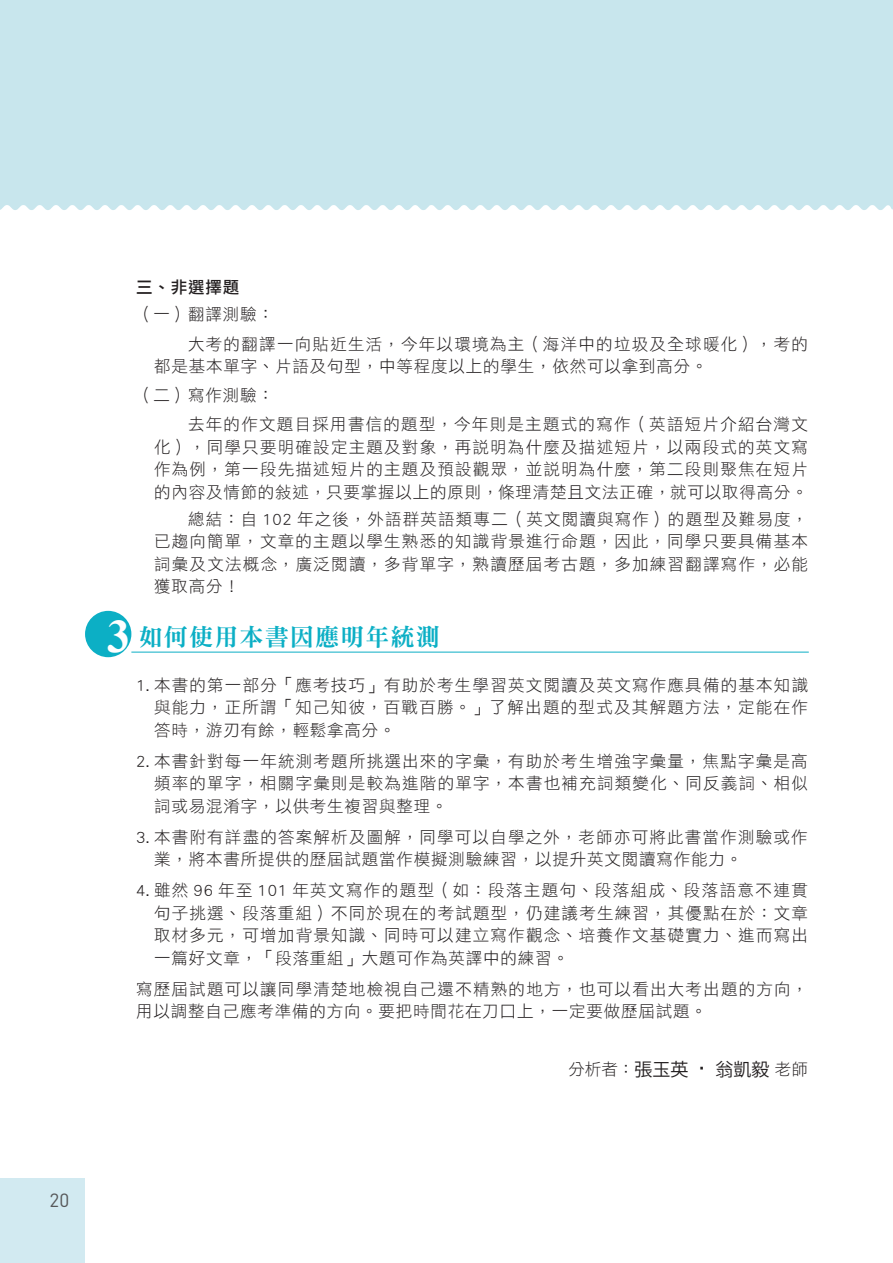
<style>
.page{position:relative;width:893px;height:1263px;background:#fff}
.page>*{position:absolute;margin:0;border:0;box-sizing:border-box;transform-origin:0 0}
.t1{font:24px "DFN Ming XB HKP BF";letter-spacing:.05em;color:#0cafc5}
.t2{font:18.9px "Din Round";color:#57585a}
.t3{font:16.5px/22.5px "DF Li Hei Std W3";letter-spacing:.075em;color:#231f20;text-align:justify}
.t4{font:16.5px/28.2px "DF Li Hei Std W3";letter-spacing:.05em;color:#231f20}
.t5{font:16.5px "DF Li Hei Md WIN BF";color:#231f20}
.s1{font-family:"Times New Roman";font-weight:700;font-size:46.5px;color:#fff}
.s2{font-family:"Koz Go Pr 6 N";font-size:18px}
.s3{font-family:"DF Li Hei Md WIN BF";font-size:18px}
</style>
<div class="page">
<div style="left:0;top:0;width:893px;height:210px;background:#c8e6ed"></div>
<div style="left:0;top:1178px;width:85px;height:85px;background:#d2eaf1"></div>
<div style="left:85px;top:611px;width:46px;height:46px;background:#0cafc5;border-radius:50%"></div>
<hr style="left:131px;top:652px;width:678px;height:1px;background:#0cafc5">
<p class="t5" style="left:136px;top:279px;width:105px">三、非選擇題</p>
<p class="t3" style="left:188px;top:299px;width:621px;line-height:29.7px;text-indent:-52px">（一）翻譯測驗：<br>大考的翻譯一向貼近生活，今年以環境為主（海洋中的垃圾及全球暖化），考的</p>
<p class="t4" style="left:136px;top:352px;width:573px;text-indent:18px">都是基本單字、片語及句型，中等程度以上的學生，依然可以拿到高分。（二）寫作測驗：</p>
<p class="t3" style="left:154px;top:413px;width:655px;text-indent:34px">去年的作文題目採用書信的題型，今年則是主題式的寫作（英語短片介紹台灣文化），同學只要明確設定主題及對象，再說明為什麼及描述短片，以兩段式的英文寫作為例，第一段先描述短片的主題及預設觀眾，並說明為什麼，第二段則聚焦在短片的內容及情節的敘述，只要掌握以上的原則，條理清楚且文法正確，就可以取得高分。</p>
<p class="t3" style="left:154px;top:507px;width:656px;text-indent:34px">總結：自 102 年之後，外語群英語類專二（英文閱讀與寫作）的題型及難易度，已趨向簡單，文章的主題以學生熟悉的知識背景進行命題，因此，同學只要具備基本詞彙及文法概念，廣泛閱讀，多背單字，熟讀歷屆考古題，多加練習翻譯寫作，必能獲取高分！</p>
<h1 class="t1" style="left:107px;top:625px;width:334px"><span class="s1">3</span> 如何使用本書因應明年統測</h1>
<p class="t3" style="left:154px;top:673px;width:656px;text-indent:-18px">1. 本書的第一部分「應考技巧」有助於考生學習英文閱讀及英文寫作應具備的基本知識與能力，正所謂「知己知彼，百戰百勝。」了解出題的型式及其解題方法，定能在作答時，游刃有餘，輕鬆拿高分。</p>
<p class="t3" style="left:154px;top:749px;width:655px;text-indent:-18px">2. 本書針對每一年統測考題所挑選出來的字彙，有助於考生增強字彙量，焦點字彙是高頻率的單字，相關字彙則是較為進階的單字，本書也補充詞類變化、同反義詞、相似詞或易混淆字，以供考生複習與整理。</p>
<p class="t3" style="left:154px;top:825px;width:655px;text-indent:-18px">3. 本書附有詳盡的答案解析及圖解，同學可以自學之外，老師亦可將此書當作測驗或作業，將本書所提供的歷屆試題當作模擬測驗練習，以提升英文閱讀寫作能力。</p>
<p class="t3" style="left:154px;top:879px;width:655px;text-indent:-18px">4. 雖然 96 年至 101 年英文寫作的題型（如：段落主題句、段落組成、段落語意不連貫句子挑選、段落重組）不同於現在的考試題型，仍建議考生練習，其優點在於：文章取材多元，可增加背景知識、同時可以建立寫作觀念、培養作文基礎實力、進而寫出一篇好文章，「段落重組」大題可作為英譯中的練習。</p>
<p class="t3" style="left:136px;top:977px;width:673px">寫歷屆試題可以讓同學清楚地檢視自己還不精熟的地方，也可以看出大考出題的方向，用以調整自己應考準備的方向。要把時間花在刀口上，一定要做歷屆試題。</p>
<p class="t3" style="left:568px;top:1057px;width:241px">分析者：<span class="s2">張玉英</span> <span class="s3">‧</span> <span class="s2">翁凱毅</span>老師</p>
<p class="t2" style="left:50px;top:1185px;width:21px">20</p>
</div>
